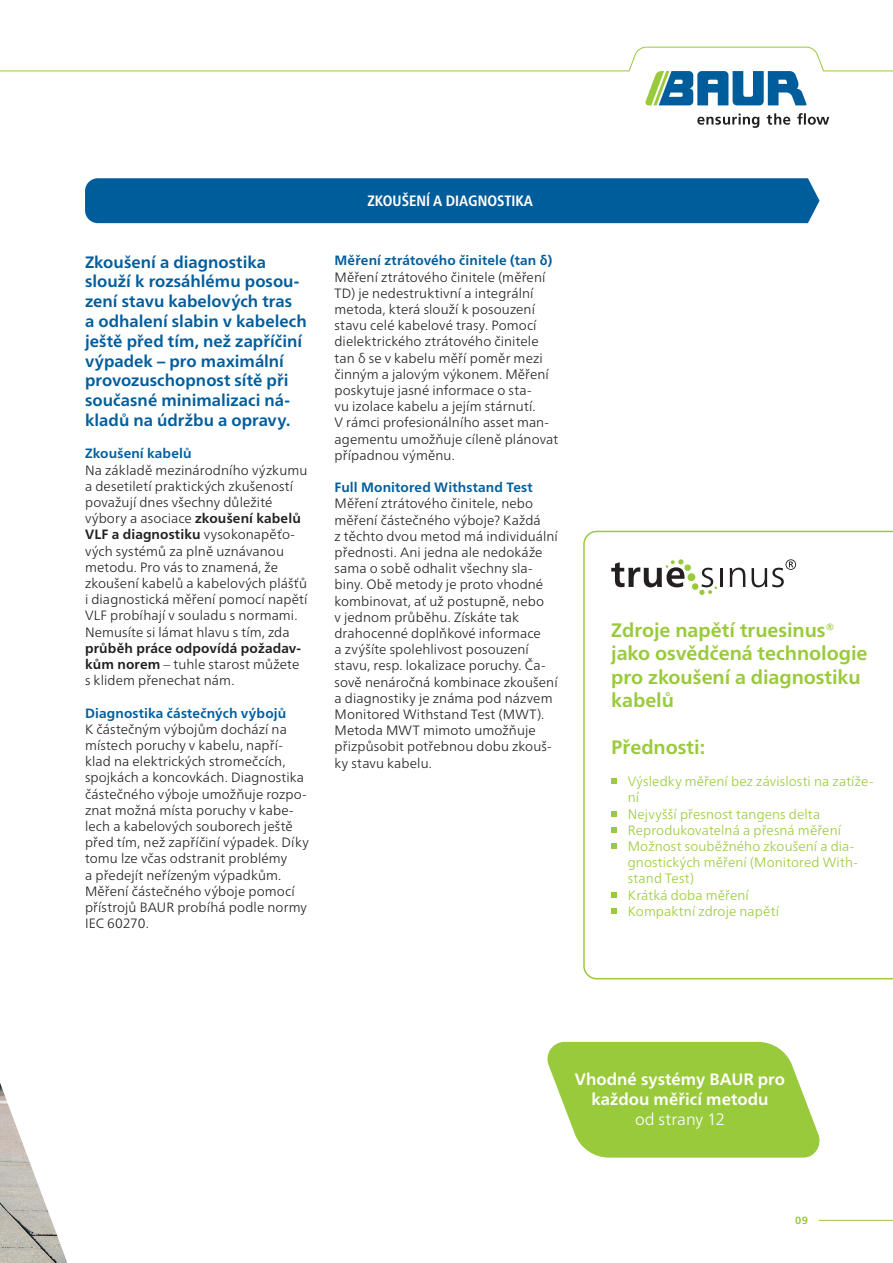
<style>
.page{position:relative;width:893px;height:1263px;background:#fff}
.page>*{position:absolute;margin:0;border:0;box-sizing:border-box;transform-origin:0 0}
.t1{font:700 19.5px/23.4px "Frutiger Neue LTW1 G";letter-spacing:-.005em;color:#99ca3b}
.t2{font:700 16.5px/19.8px "Frutiger Neue LTW1 G";color:#005d9c}
.t3{font:700 16.5px/19.8px "Frutiger Neue LTW1 G";color:#fff;text-align:center}
.t4{font:300 16.5px "Frutiger Neue LTW1 G";letter-spacing:-.005em;color:#fff}
.t5{font:700 condensed 15px "Frutiger Neue LTW1 G";color:#fff}
.t6{font:300 13.5px/16.2px "Frutiger Neue LTW1 G";letter-spacing:.01em;color:#231f20}
.t7{font:300 13.5px/16.2px "Frutiger Neue LTW1 G";letter-spacing:.01em;color:#99ca3b}
.t8{font:700 13.5px "Frutiger Neue LTW1 G";letter-spacing:.01em;color:#005d9c}
.t9{font:700 10.5px "Frutiger Neue LTW1 G";color:#99ca3b}
.s1{font-weight:700}
</style>
<div class="page">
<img style="left:0;top:1083px;width:67px;height:180px">
<svg style="left:697px;top:113px;width:132px;height:15px"></svg>
<hr style="left:819px;top:1220px;width:74px;height:1px;background:#99ca3b">
<div style="left:85px;top:178px;width:734px;height:45px;background:#005d9c"></div>
<svg style="left:547px;top:1042px;width:273px;height:115px;background:#a5d053"></svg>
<svg style="left:583px;top:530px;width:310px;height:450px"></svg>
<svg style="left:611px;top:779px;width:5px;height:5px"></svg>
<svg style="left:611px;top:811px;width:5px;height:5px"></svg>
<svg style="left:611px;top:827px;width:5px;height:6px"></svg>
<svg style="left:611px;top:844px;width:5px;height:5px"></svg>
<svg style="left:611px;top:892px;width:5px;height:5px"></svg>
<svg style="left:611px;top:908px;width:5px;height:6px"></svg>
<svg style="left:730px;top:568px;width:15px;height:19px"></svg>
<div style="left:687px;top:573px;width:9px;height:8px;background:#99ca3b;border-radius:4px"></div>
<div style="left:684px;top:564px;width:7px;height:7px;background:#99ca3b;border-radius:3px"></div>
<svg style="left:611px;top:559px;width:73px;height:28px"></svg>
<div style="left:692px;top:583px;width:7px;height:7px;background:#99ca3b;border-radius:3px"></div>
<svg style="left:699px;top:568px;width:23px;height:27px"></svg>
<svg style="left:752px;top:559px;width:44px;height:28px"></svg>
<svg style="left:0;top:46px;width:893px;height:59px"></svg>
<p class="t2" style="left:85px;top:251px;width:223px">Zkoušení a diagnostika slouží k rozsáhlému posou&shy;zení stavu kabelových tras<br>a odhalení slabin v kabelech ještě před tím, než zapříčiní výpadek – pro maximální provozuschopnost sítě při současné minimalizaci ná&shy;kladů na údržbu a opravy.</p>
<p class="t8" style="left:85px;top:444px;width:108px">Zkoušení kabelů</p>
<p class="t6" style="left:85px;top:461px;width:224px">Na základě mezinárodního výzkumu a desetiletí praktických zkušeností považují dnes všechny důležité výbory a asociace <span class="s1">zkoušení kabelů<br>VLF a diagnostiku</span> vysokonapěťo&shy;vých systémů za plně uznávanou metodu. Pro vás to znamená, že zkoušení kabelů a kabelových plášťů i diagnostická měření pomocí napětí<br>VLF probíhají v souladu s normami.<br>Nemusíte si lámat hlavu s tím, zda <span class="s1">průběh práce odpovídá požadav&shy;kům norem</span> – tuhle starost můžete s klidem přenechat nám.</p>
<p class="t8" style="left:85px;top:703px;width:203px">Diagnostika částečných výbojů</p>
<p class="t6" style="left:85px;top:720px;width:225px">K částečným výbojům dochází na místech poruchy v kabelu, napří&shy;klad na elektrických stromečcích, spojkách a koncovkách. Diagnostika částečného výboje umožňuje rozpo&shy;znat možná místa poruchy v kabe&shy;lech a kabelových souborech ještě před tím, než zapříčiní výpadek. Díky tomu lze včas odstranit problémy<br>a předejít neřízeným výpadkům.<br>Měření částečného výboje pomocí přístrojů BAUR probíhá podle normy<br>IEC 60270.</p>
<p class="t5" style="left:367px;top:190px;width:167px">ZKOUŠENÍ A DIAGNOSTIKA</p>
<p class="t8" style="left:334px;top:251px;width:219px">Měření ztrátového činitele (tan δ)</p>
<p class="t6" style="left:334px;top:268px;width:225px">Měření ztrátového činitele (měření TD) je nedestruktivní a integrální metoda, která slouží k posouzení stavu celé kabelové trasy. Pomocí dielektrického ztrátového činitele tan δ se v kabelu měří poměr mezi činným a jalovým výkonem. Měření poskytuje jasné informace o sta-<br>vu izolace kabelu a jejím stárnutí.<br>V rámci profesionálního asset man&shy;agementu umožňuje cíleně plánovat případnou výměnu.</p>
<p class="t8" style="left:334px;top:478px;width:200px">Full Monitored Withstand Test</p>
<p class="t6" style="left:334px;top:494px;width:225px">Měření ztrátového činitele, nebo měření částečného výboje? Každá<br>z těchto dvou metod má individuální přednosti. Ani jedna ale nedokáže sama o sobě odhalit všechny sla&shy;biny. Obě metody je proto vhodné kombinovat, ať už postupně, nebo<br>v jednom průběhu. Získáte tak drahocenné doplňkové informace<br>a zvýšíte spolehlivost posouzení stavu, resp. lokalizace poruchy. Ča&shy;sově nenáročná kombinace zkoušení a diagnostiky je známa pod názvem<br>Monitored Withstand Test (MWT).<br>Metoda MWT mimoto umožňuje přizpůsobit potřebnou dobu zkouš&shy;ky stavu kabelu.</p>
<p class="t1" style="left:611px;top:617px;width:258px">Zdroje napětí truesinus® jako osvědčená technologie pro zkoušení a diagnostiku kabelů</p>
<p class="t1" style="left:611px;top:734px;width:95px">Přednosti:</p>
<p class="t7" style="left:628px;top:772px;width:247px">Výsledky měření bez závislosti na zatíže&shy;ní</p>
<p class="t7" style="left:628px;top:805px;width:194px">Nejvyšší přesnost tangens delta</p>
<p class="t7" style="left:628px;top:821px;width:215px">Reprodukovatelná a přesná měření</p>
<p class="t7" style="left:628px;top:837px;width:232px">Možnost souběžného zkoušení a dia&shy;gnostických měření (Monitored With&shy;stand Test)</p>
<p class="t7" style="left:628px;top:886px;width:123px">Krátká doba měření</p>
<p class="t7" style="left:628px;top:902px;width:153px">Kompaktní zdroje napětí</p>
<p class="t3" style="left:575px;top:1068px;width:212px">Vhodné systémy BAUR pro každou měřicí metodu</p>
<p class="t4" style="left:635px;top:1107px;width:91px">od strany 12</p>
<p class="t9" style="left:795px;top:1213px;width:14px">09</p>
</div>
